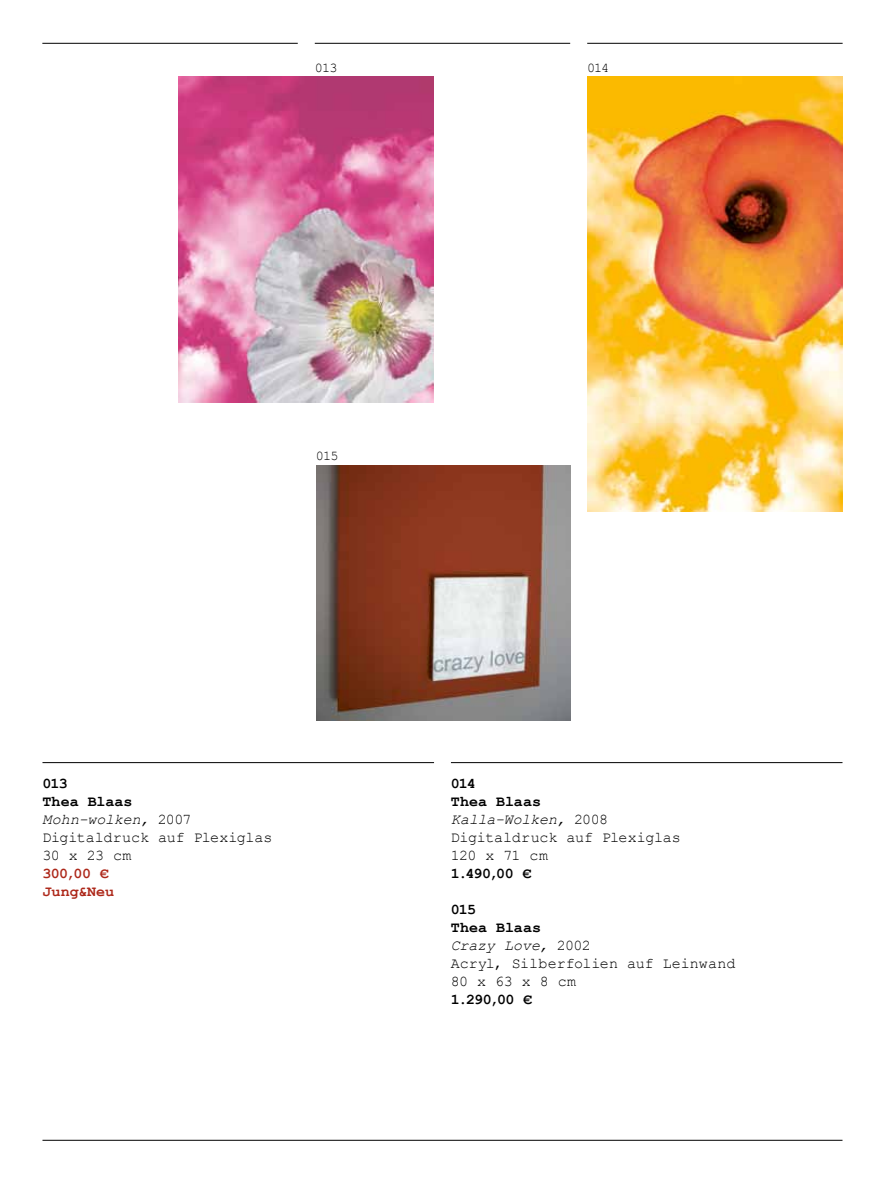
<style>
.page{position:relative;width:885px;height:1183px;background:#fff}
.page>*{position:absolute;margin:0;border:0;box-sizing:border-box;transform-origin:0 0}
.t1{font:15px/18px "Courier New";letter-spacing:-.01em;color:#000}
.t2{font:700 15px "Courier New";letter-spacing:-.035em;color:#000}
.t3{font:700 15px/18px "Courier New";color:#ad2719}
.t4{font:13.5px "Courier New";letter-spacing:-.06em;color:#000}
.s1{font-weight:700}
.s2{font-style:italic}
</style>
<div class="page">
<hr style="left:42px;top:1139px;width:800px;height:1px;background:#000">
<hr style="left:42px;top:762px;width:392px;height:1px;background:#000">
<hr style="left:451px;top:762px;width:391px;height:1px;background:#000">
<hr style="left:42px;top:43px;width:256px;height:1px;background:#000">
<hr style="left:315px;top:43px;width:255px;height:1px;background:#000">
<hr style="left:587px;top:43px;width:255px;height:1px;background:#000">
<img style="left:179px;top:77px;width:255px;height:325px">
<img style="left:587px;top:77px;width:255px;height:434px">
<img style="left:316px;top:465px;width:254px;height:255px">
<p class="t4" style="left:315px;top:59px;width:24px">013</p>
<p class="t4" style="left:587px;top:59px;width:24px">014</p>
<p class="t4" style="left:316px;top:447px;width:24px">015</p>
<p class="t1" style="left:42px;top:773px;width:231px"><span class="s1">013<br>Thea Blaas<br></span><span class="s2">Mohn-wolken,</span> 2007<br>Digitaldruck auf Plexiglas<br>30 x 23 cm</p>
<p class="t3" style="left:42px;top:863px;width:73px">300,00 €<br>Jung&amp;Neu</p>
<p class="t1" style="left:451px;top:773px;width:231px"><span class="s1">014<br>Thea Blaas<br></span><span class="s2">Kalla-Wolken,</span> 2008<br>Digitaldruck auf Plexiglas<br>120 x 71 cm</p>
<p class="t2" style="left:451px;top:864px;width:82px">1.490,00 €</p>
<p class="t1" style="left:451px;top:899px;width:286px"><span class="s1">015<br>Thea Blaas<br></span><span class="s2">Crazy Love,</span> 2002<br>Acryl, Silberfolien auf Leinwand<br>80 x 63 x 8 cm</p>
<p class="t2" style="left:451px;top:990px;width:83px">1.290,00 €</p>
</div>
